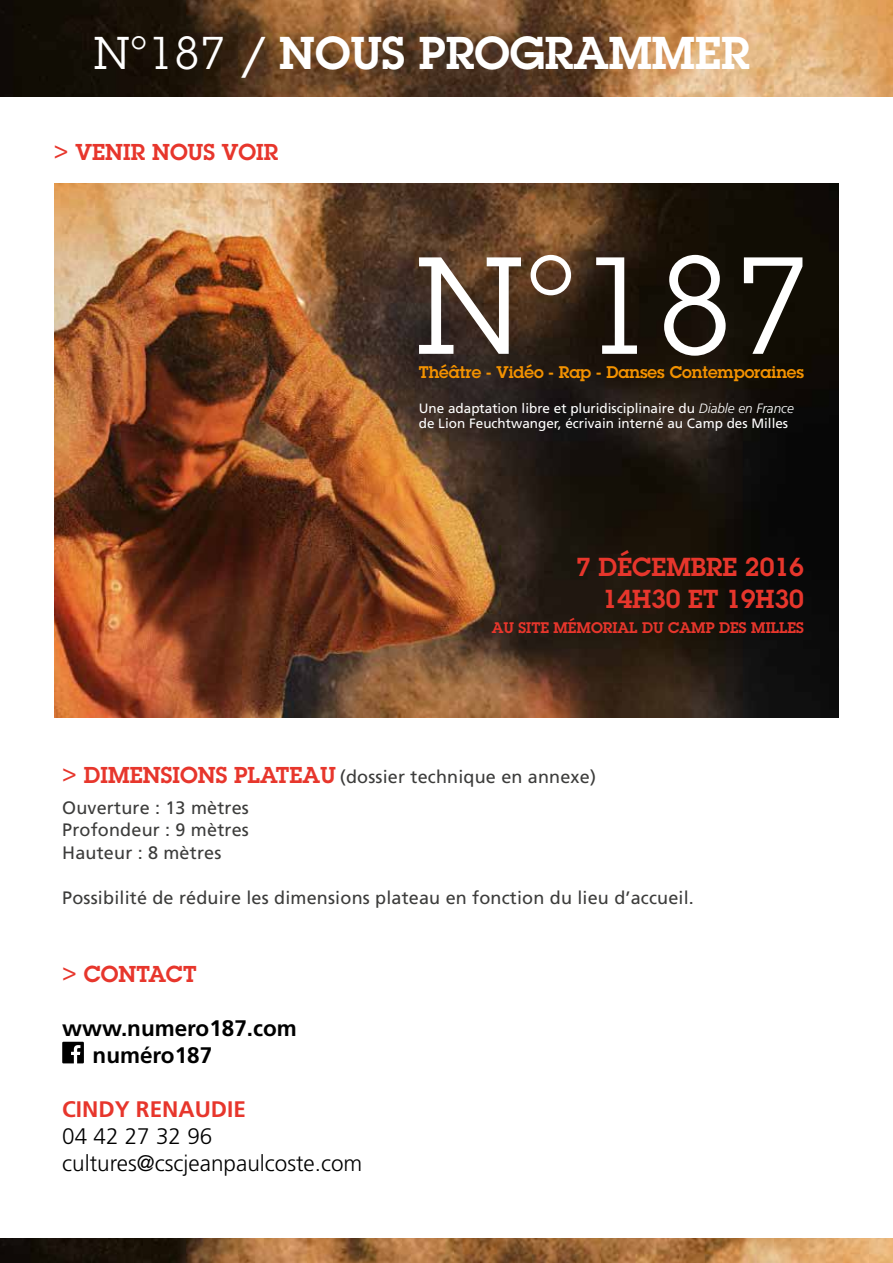
<style>
.page{position:relative;width:893px;height:1263px;background:#fff}
.page>*{position:absolute;margin:0;border:0;box-sizing:border-box;transform-origin:0 0}
.t1{font:135px "Lubalin Graph Std";color:#fff}
.t2{font:600 45px "Lubalin Graph Std";color:#fff}
.t3{font:600 25.5px/31.5px "Lubalin Graph Std";color:#e7362c;text-align:right}
.t4{font:300 22.5px/27px "Frutiger LT Std";color:#000}
.t5{font:700 22.5px/27px "Frutiger LT Std";color:#000}
.t6{font:600 22.5px "Lubalin Graph Std";color:#e7362c}
.t7{font:700 22.5px "Frutiger LT Std";color:#e7362c}
.t8{font:18px/31px "Frutiger LT Std";letter-spacing:.01em;color:#3c3c3b}
.t9{font:600 16.5px "Lubalin Graph Std";color:#f39200}
.t10{font:600 15px "Lubalin Graph Std";color:#e7362c}
.t11{font:13.5px/15px "Frutiger LT Std";color:#fff}
.s1{font-weight:400}
.s2{font-weight:300;font-style:italic}
.s3{font-family:"Lubalin Graph Std";font-weight:600;font-size:22.5px;color:#e7362c}
</style>
<div class="page">
<img style="left:0;top:0;width:893px;height:96px">
<img style="left:0;top:1239px;width:893px;height:24px">
<img style="left:54px;top:184px;width:785px;height:533px">
<svg style="left:62px;top:1042px;width:22px;height:21px"></svg>
<h2 class="t2" style="left:94px;top:23px;width:658px"><span class="s1">N°187</span> / NOUS PROGRAMMER</h2>
<p class="t6" style="left:54px;top:138px;width:226px">&gt; VENIR NOUS VOIR</p>
<h1 class="t1" style="left:416px;top:221px;width:398px">N°187</h1>
<p class="t9" style="left:419px;top:361px;width:387px">Théâtre - Vidéo - Rap - Danses Contemporaines</p>
<p class="t11" style="left:419px;top:400px;width:377px">Une adaptation libre et pluridisciplinaire du <span class="s2">Diable en France </span>de Lion Feuchtwanger, écrivain interné au Camp des Milles</p>
<h3 class="t3" style="left:576px;top:551px;width:229px">7 DÉCEMBRE 2016<br>14H30 ET 19H30</h3>
<p class="t10" style="left:492px;top:618px;width:314px">AU SITE MÉMORIAL DU CAMP DES MILLES</p>
<p class="t8" style="left:62px;top:761px;width:535px"><span class="s3">&gt; DIMENSIONS PLATEAU</span> (dossier technique en annexe)<br>Ouverture : 13 mètres</p>
<p class="t8" style="left:62px;top:819px;width:188px;line-height:22.5px">Profondeur : 9 mètres<br>Hauteur : 8 mètres</p>
<p class="t8" style="left:62px;top:882px;width:633px">Possibilité de réduire les dimensions plateau en fonction du lieu d’accueil.</p>
<p class="t6" style="left:62px;top:959px;width:136px">&gt; CONTACT</p>
<p class="t5" style="left:93px;top:1015px;width:206px;text-indent:-30px">www.numero187.com numéro187</p>
<p class="t7" style="left:62px;top:1096px;width:185px">CINDY RENAUDIE</p>
<p class="t4" style="left:62px;top:1123px;width:302px">04 42 27 32 96 cultures@cscjeanpaulcoste.com</p>
</div>
